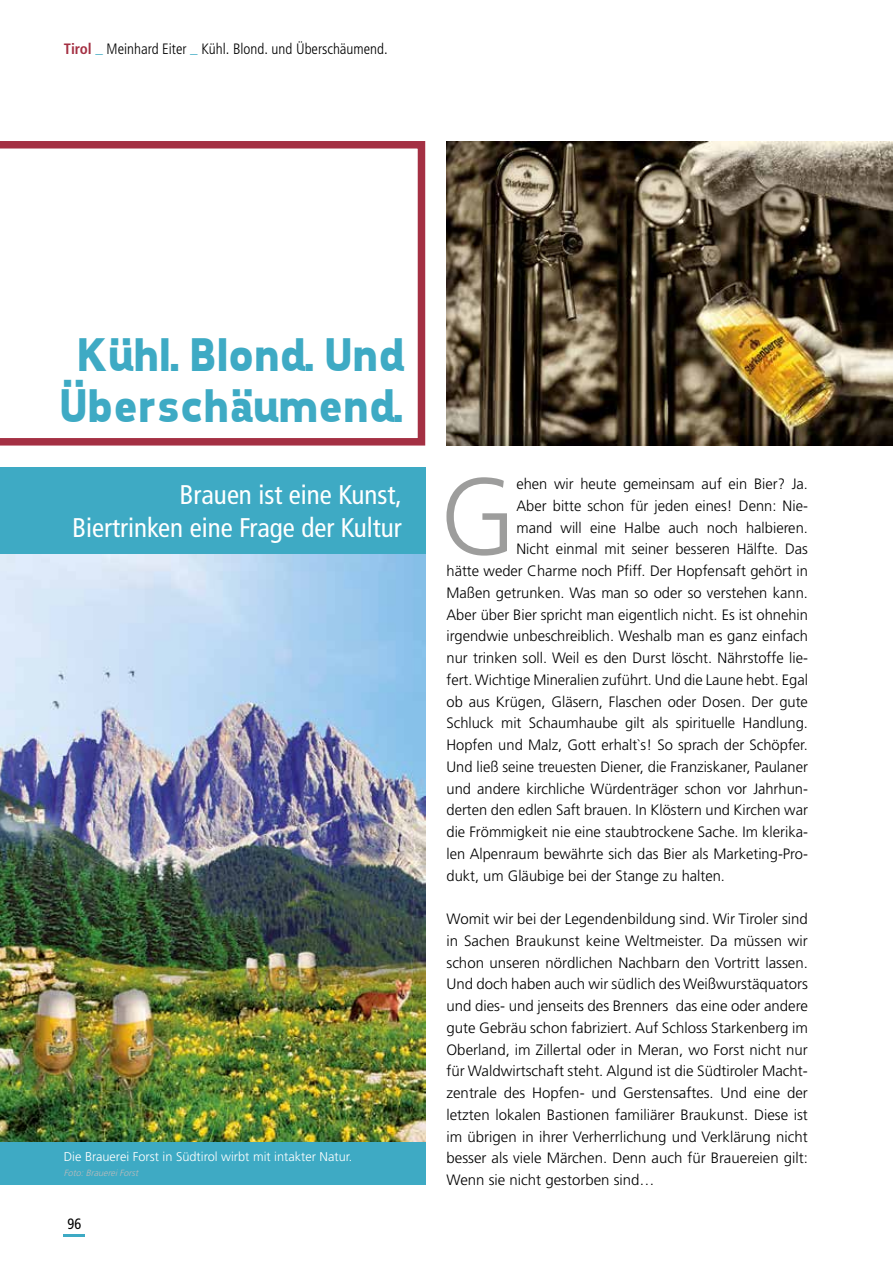
<style>
.page{position:relative;width:893px;height:1263px;background:#fff}
.page>*{position:absolute;margin:0;border:0;box-sizing:border-box;transform-origin:0 0}
.t1{font:300 108.45px "Frutiger";color:#9d9d9c}
.t2{font:700 48px/51px "Tepeno Sans";color:#3eaac4;text-align:center}
.t3{font:condensed 27px/32.4px "Frutiger";color:#fff;text-align:right}
.t4{font:300 15px/21.8px "Frutiger";color:#000;text-align:justify}
.t5{font:300 condensed 15px "Frutiger";color:#000}
.t6{font:condensed 15px "Frutiger";color:#000;scale:.95 1}
.t7{font:300 12.75px "Frutiger";color:#fff}
.t8{font:italic 300 9px "Frutiger";color:#bcbcbc}
.s1{font-weight:700;color:#a43043}
.s2{font-weight:700;color:#3eaac4}
.s3{font-weight:900;color:#3eaac4}
</style>
<div class="page">
<hr style="left:64px;top:1234px;width:21px;height:2px;background:#3eaac4">
<img style="left:446px;top:141px;width:447px;height:305px">
<svg style="left:0;top:141px;width:425px;height:304px"></svg>
<div style="left:0;top:468px;width:425px;height:717px;background:#3eaac4"></div>
<img style="left:0;top:554px;width:425px;height:588px">
<p class="t5" style="left:64px;top:40px;width:325px"><span class="s1">Tirol</span> <span class="s2">_</span> Meinhard Eiter <span class="s3">_</span> Kühl. Blond. und Überschäumend.</p>
<h2 class="t2" style="left:57px;top:328px;width:346px">Kühl. Blond. Und<br>Überschäumend.</h2>
<h3 class="t3" style="left:72px;top:479px;width:331px">Brauen ist eine Kunst,<br>Biertrinken eine Frage der Kultur</h3>
<p class="t7" style="left:64px;top:1150px;width:290px">Die Brauerei Forst in Südtirol wirbt mit intakter Natur.</p>
<p class="t8" style="left:64px;top:1167px;width:78px">Foto:BrauereiForst</p>
<p class="t6" style="left:68px;top:1215px;width:16px">96</p>
<h1 class="t1" style="left:440px;top:455px;width:78px">G</h1>
<p class="t4" style="left:516px;top:473px;width:293px">ehen wir heute gemeinsam auf ein Bier? Ja.</p>
<p class="t4" style="left:516px;top:495px;width:293px">Aber bitte schon für jeden eines! Denn: Nie-</p>
<p class="t4" style="left:516px;top:517px;width:293px">mand will eine Halbe auch noch halbieren.</p>
<p class="t4" style="left:516px;top:538px;width:293px">Nicht einmal mit seiner besseren Hälfte. Das</p>
<p class="t4" style="left:446px;top:560px;width:363px">hätte weder Charme noch Pfiff. Der Hopfensaft gehört in</p>
<p class="t4" style="left:446px;top:582px;width:363px">Maßen getrunken. Was man so oder so verstehen kann.</p>
<p class="t4" style="left:446px;top:604px;width:363px">Aber über Bier spricht man eigentlich nicht. Es ist ohnehin</p>
<p class="t4" style="left:446px;top:625px;width:363px">irgendwie unbeschreiblich. Weshalb man es ganz einfach</p>
<p class="t4" style="left:446px;top:647px;width:363px">nur trinken soll. Weil es den Durst löscht. Nährstoffe lie-</p>
<p class="t4" style="left:446px;top:669px;width:363px">fert. Wichtige Mineralien zuführt. Und die Laune hebt. Egal</p>
<p class="t4" style="left:446px;top:691px;width:363px">ob aus Krügen, Gläsern, Flaschen oder Dosen. Der gute</p>
<p class="t4" style="left:446px;top:712px;width:363px">Schluck mit Schaumhaube gilt als spirituelle Handlung.</p>
<p class="t4" style="left:446px;top:734px;width:363px">Hopfen und Malz, Gott erhalt`s! So sprach der Schöpfer.</p>
<p class="t4" style="left:446px;top:756px;width:363px">Und ließ seine treuesten Diener, die Franziskaner, Paulaner</p>
<p class="t4" style="left:446px;top:778px;width:363px">und andere kirchliche Würdenträger schon vor Jahrhun-</p>
<p class="t4" style="left:446px;top:799px;width:363px">derten den edlen Saft brauen. In Klöstern und Kirchen war</p>
<p class="t4" style="left:446px;top:821px;width:363px">die Frömmigkeit nie eine staubtrockene Sache. Im klerika-</p>
<p class="t4" style="left:446px;top:843px;width:363px">len Alpenraum bewährte sich das Bier als Marketing-Pro-</p>
<p class="t4" style="left:446px;top:865px;width:280px">dukt, um Gläubige bei der Stange zu halten.</p>
<p class="t4" style="left:446px;top:908px;width:363px">Womit wir bei der Legendenbildung sind. Wir Tiroler sind in Sachen Braukunst keine Weltmeister. Da müssen wir schon unseren nördlichen Nachbarn den Vortritt lassen.<br>Und doch haben auch wir südlich des Weißwurstäquators und dies- und jenseits des Brenners das eine oder andere gute Gebräu schon fabriziert. Auf Schloss Starkenberg im Oberland, im Zillertal oder in Meran, wo Forst nicht nur für Waldwirtschaft steht. Algund ist die Südtiroler Macht&shy;zentrale des Hopfen- und Gerstensaftes. Und eine der letzten lokalen Bastionen familiärer Braukunst. Diese ist im übrigen in ihrer Verherrlichung und Verklärung nicht besser als viele Märchen. Denn auch für Brauereien gilt:<br>Wenn sie nicht gestorben sind…</p>
</div>
